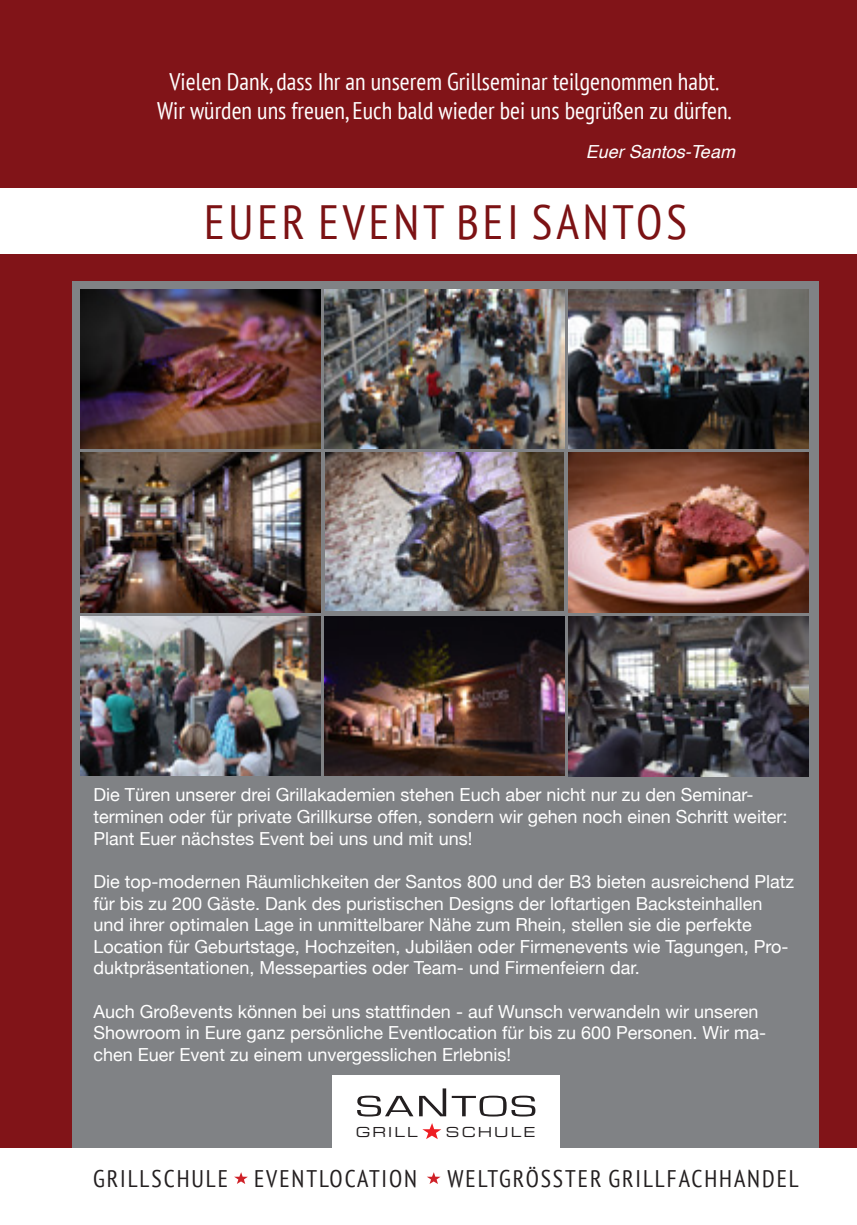
<style>
.page{position:relative;width:857px;height:1225px;background:#fff}
.page>*{position:absolute;margin:0;border:0;box-sizing:border-box;transform-origin:0 0}
.t1{font:condensed 48px "PT Sans";letter-spacing:.08em;color:#7c1214}
.t2{font:condensed 24px "PT Sans";color:#fff}
.t3{font:condensed 24px "PT Sans";letter-spacing:.08em;color:#231f20}
.t4{font:18px/21.6px "Helvetica Neue";color:#fff}
.t5{font:italic 18px "Helvetica";color:#fff}
.t6{font:13.8px "Eurostile Extended Two";letter-spacing:.15em;color:#231f20}
</style>
<div class="page">
<div style="left:0;top:0;width:856px;height:1225px;background:#811418"></div>
<div style="left:72px;top:281px;width:746px;height:944px;background:#808285"></div>
<img style="left:81px;top:289px;width:239px;height:160px">
<img style="left:568px;top:289px;width:240px;height:160px">
<img style="left:324px;top:289px;width:240px;height:160px">
<img style="left:81px;top:616px;width:239px;height:160px">
<img style="left:568px;top:452px;width:240px;height:160px">
<img style="left:568px;top:616px;width:240px;height:160px">
<img style="left:324px;top:616px;width:240px;height:160px">
<img style="left:81px;top:452px;width:239px;height:160px">
<img style="left:325px;top:452px;width:238px;height:158px">
<div style="left:0;top:189px;width:856px;height:65px;background:#fff"></div>
<div style="left:332px;top:1075px;width:226px;height:80px;background:#fff"></div>
<svg style="left:357px;top:1095px;width:56px;height:21px"></svg>
<svg style="left:419px;top:1088px;width:116px;height:28px"></svg>
<svg style="left:422px;top:1123px;width:19px;height:16px"></svg>
<div style="left:0;top:1148px;width:856px;height:77px;background:#fff"></div>
<svg style="left:234px;top:1172px;width:14px;height:12px"></svg>
<svg style="left:427px;top:1172px;width:13px;height:12px"></svg>
<p class="t2" style="left:169px;top:66px;width:550px">Vielen Dank, dass Ihr an unserem Grillseminar teilgenommen habt.</p>
<p class="t2" style="left:157px;top:95px;width:575px">Wir würden uns freuen, Euch bald wieder bei uns begrüßen zu dürfen.</p>
<p class="t5" style="left:585px;top:137px;width:151px">Euer Santos-Team</p>
<p class="t1" style="left:204px;top:191px;width:484px">EUER EVENT BEI SANTOS</p>
<p class="t4" style="left:93px;top:785px;width:661px">Die Türen unserer drei Grillakademien stehen Euch aber nicht nur zu den Seminar-</p>
<p class="t4" style="left:93px;top:807px;width:695px">terminen oder für private Grillkurse offen, sondern wir gehen noch einen Schritt weiter:<br>Plant Euer nächstes Event bei uns und mit uns!</p>
<p class="t4" style="left:93px;top:871px;width:701px">Die top-modernen Räumlichkeiten der Santos 800 und der B3 bieten ausreichend Platz für bis zu 200 Gäste. Dank des puristischen Designs der loftartigen Backsteinhallen und ihrer optimalen Lage in unmittelbarer Nähe zum Rhein, stellen sie die perfekte Location für Geburtstage, Hochzeiten, Jubiläen oder Firmenevents wie Tagungen, Pro&shy;duktpräsentationen, Messeparties oder Team- und Firmenfeiern dar.</p>
<p class="t4" style="left:93px;top:1001px;width:674px">Auch Großevents können bei uns stattfinden - auf Wunsch verwandeln wir unseren<br>Showroom in Eure ganz persönliche Eventlocation für bis zu 600 Personen. Wir ma&shy;chen Euer Event zu einem unvergesslichen Erlebnis!</p>
<p class="t6" style="left:355px;top:1122px;width:63px">GRILL</p>
<p class="t6" style="left:445px;top:1122px;width:91px">SCHULE</p>
<p class="t3" style="left:93px;top:1163px;width:325px">GRILLSCHULE EVENTLOCATION</p>
<p class="t3" style="left:447px;top:1163px;width:352px">WELTGRÖSSTER GRILLFACHHANDEL</p>
</div>
